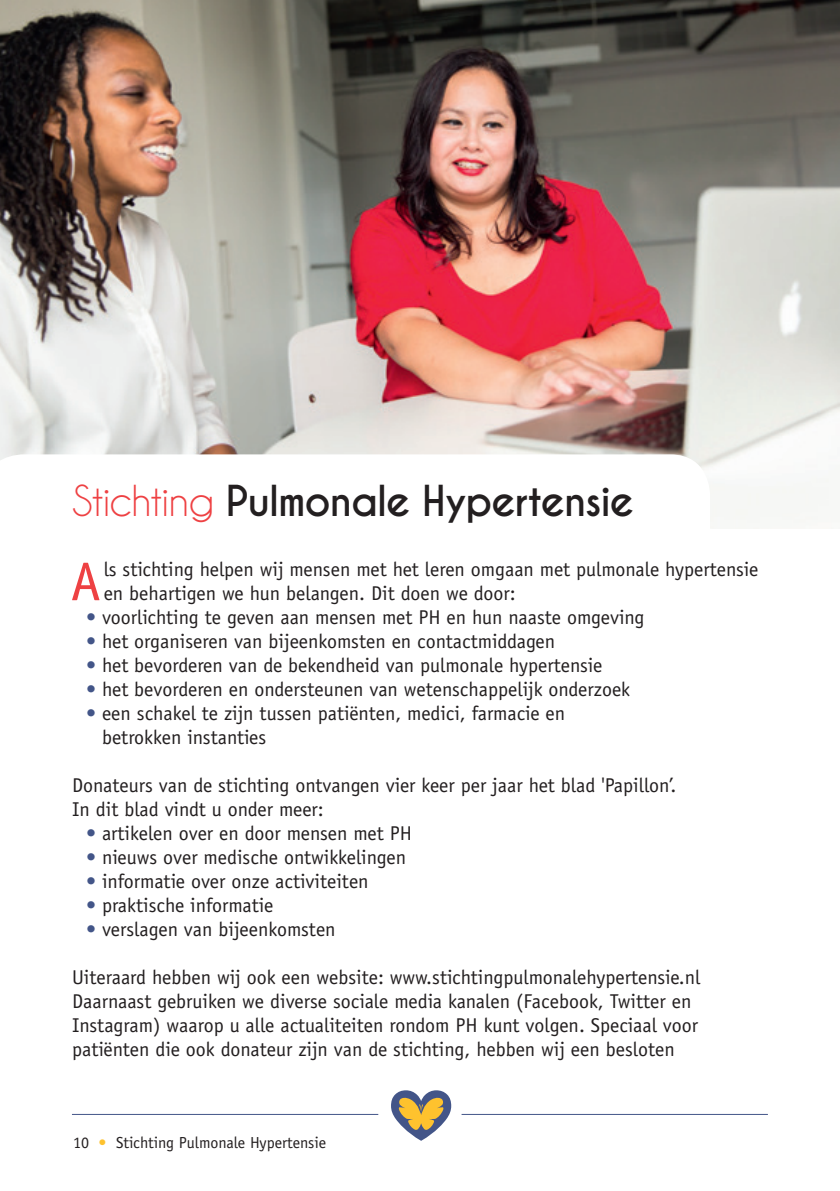
<style>
.page{position:relative;width:840px;height:1191px;background:#fff}
.page>*{position:absolute;margin:0;border:0;box-sizing:border-box;transform-origin:0 0}
.t1{font:54.6px "Officina Sans Std";color:#ee4143}
.t2{font:700 40px "Caviar Dreams";letter-spacing:-.025em;color:#231f20}
.t3{font:20px/24px "Officina Sans Std";color:#231f20}
.t4{font:16px "Officina Sans Std";color:#231f20}
.s1{font-weight:400;color:#ee4143}
.s2{color:#435588}
.s3{color:#fec22e}
</style>
<div class="page">
<img style="left:0;top:0;width:839px;height:528px">
<svg style="left:0;top:454px;width:709px;height:74px"></svg>
<svg style="left:391px;top:1090px;width:60px;height:50px"></svg>
<hr style="left:461px;top:1114px;width:306px;height:1px;background:#435588">
<hr style="left:72px;top:1114px;width:306px;height:1px;background:#435588">
<h2 class="t2" style="left:72px;top:477px;width:563px"><span class="s1">Stichting</span> Pulmonale Hypertensie</h2>
<h1 class="t1" style="left:70px;top:550px;width:32px">A</h1>
<p class="t3" style="left:104px;top:557px;width:655px">ls stichting helpen wij mensen met het leren omgaan met pulmonale hypertensie en behartigen we hun belangen. Dit doen we door:</p>
<p class="t3" style="left:86px;top:605px;width:559px"><span class="s2">•</span> voorlichting te geven aan mensen met PH en hun naaste omgeving</p>
<p class="t3" style="left:86px;top:629px;width:470px"><span class="s2">•</span> het organiseren van bijeenkomsten en contactmiddagen</p>
<p class="t3" style="left:86px;top:653px;width:517px"><span class="s2">•</span> het bevorderen van de bekendheid van pulmonale hypertensie</p>
<p class="t3" style="left:86px;top:677px;width:545px"><span class="s2">•</span> het bevorderen en ondersteunen van wetenschappelijk onderzoek</p>
<p class="t3" style="left:102px;top:701px;width:464px;text-indent:-16px"><span class="s2">•</span> een schakel te zijn tussen patiënten, medici, farmacie en betrokken instanties</p>
<p class="t3" style="left:72px;top:773px;width:605px">Donateurs van de stichting ontvangen vier keer per jaar het blad 'Papillon’.<br>In dit blad vindt u onder meer:</p>
<p class="t3" style="left:86px;top:821px;width:327px"><span class="s2">•</span> artikelen over en door mensen met PH</p>
<p class="t3" style="left:86px;top:845px;width:321px"><span class="s2">•</span> nieuws over medische ontwikkelingen</p>
<p class="t3" style="left:86px;top:869px;width:284px"><span class="s2">•</span> informatie over onze activiteiten</p>
<p class="t3" style="left:86px;top:893px;width:189px"><span class="s2">•</span> praktische informatie</p>
<p class="t3" style="left:86px;top:917px;width:251px"><span class="s2">•</span> verslagen van bijeenkomsten</p>
<p class="t3" style="left:72px;top:965px;width:629px">Uiteraard hebben wij ook een website: www.stichtingpulmonalehypertensie.nl Daarnaast gebruiken we diverse sociale media kanalen (Facebook, Twitter en Instagram) waarop u alle actualiteiten rondom PH kunt volgen. Speciaal voor patiënten die ook donateur zijn van de stichting, hebben wij een besloten</p>
<p class="t4" style="left:73px;top:1132px;width:254px">10 <span class="s3">•</span> Stichting Pulmonale Hypertensie</p>
</div>
